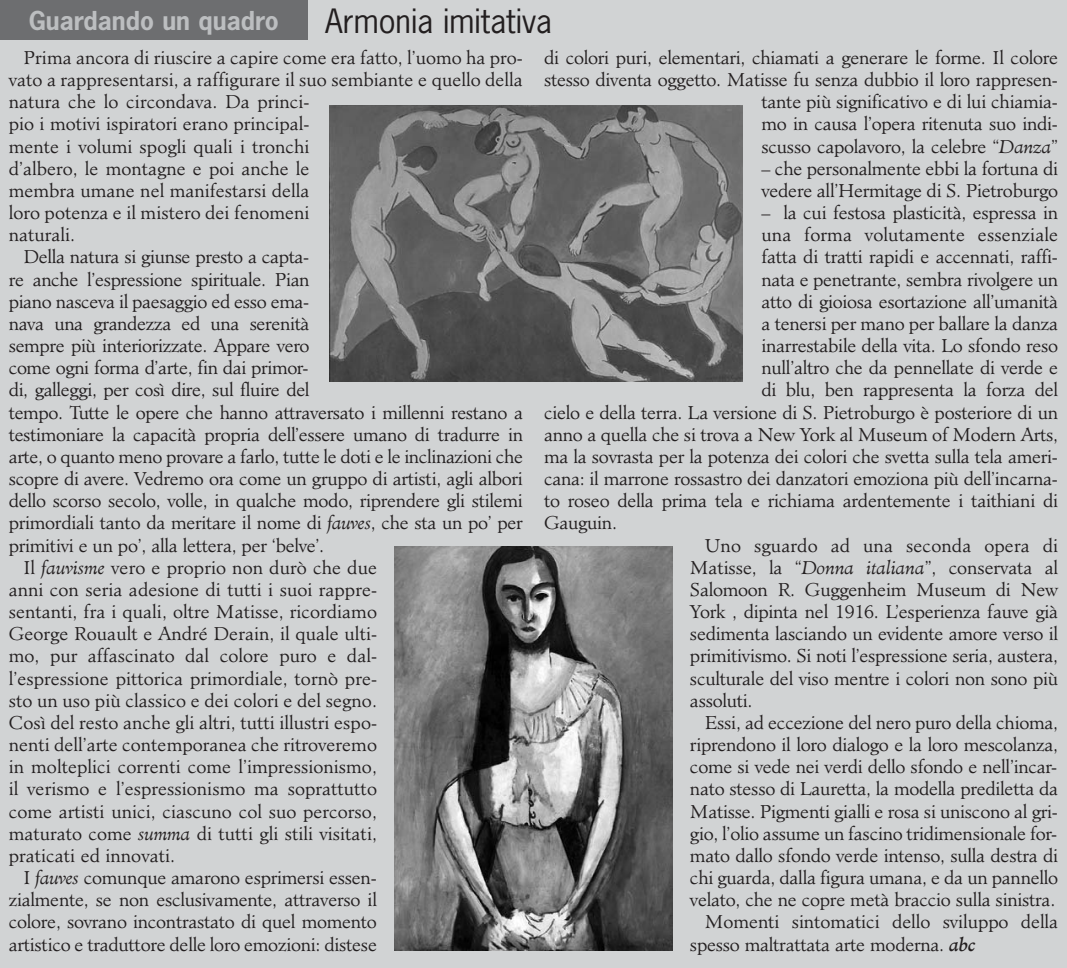
<style>
.page{position:relative;width:1067px;height:968px;background:#fff}
.page>*{position:absolute;margin:0;border:0;box-sizing:border-box;transform-origin:0 0}
.t1{font:31.5px "News Gothic";color:#231f20}
.t2{font:700 24.5px "News Gothic";color:#bcbec0}
.t3{font:300 18.03px/22.2px "Minister";letter-spacing:-.015em;color:#231f20;text-align:right}
.t4{font:300 18.03px "Minister";letter-spacing:.005em;color:#231f20}
.s1{font-style:italic}
.s2{font-weight:400;font-style:italic}
</style>
<div class="page">
<div style="left:0;top:0;width:1067px;height:967px;background:#d1d3d4"></div>
<img style="left:329px;top:105px;width:413px;height:276px">
<img style="left:394px;top:546px;width:278px;height:403px">
<div style="left:0;top:0;width:308px;height:40px;background:#6d6e70"></div>
<h2 class="t2" style="left:29px;top:11px;width:251px">Guardando un quadro</h2>
<h1 class="t1" style="left:325px;top:9px;width:228px">Armonia imitativa</h1>
<p class="t3" style="left:24px;top:48px;width:501px">Prima ancora di riuscire a capire come era fatto, l’uomo ha pro-</p>
<p class="t3" style="left:9px;top:70px;width:516px">vato a rappresentarsi, a raffigurare il suo sembiante e quello della</p>
<p class="t3" style="left:9px;top:92px;width:302px">natura che lo circondava. Da princi-</p>
<p class="t3" style="left:9px;top:114px;width:302px">pio i motivi ispiratori erano principal-</p>
<p class="t3" style="left:9px;top:136px;width:302px">mente i volumi spogli quali i tronchi</p>
<p class="t3" style="left:9px;top:159px;width:302px">d’albero, le montagne e poi anche le</p>
<p class="t3" style="left:9px;top:181px;width:302px">membra umane nel manifestarsi della</p>
<p class="t3" style="left:9px;top:203px;width:302px">loro potenza e il mistero dei fenomeni</p>
<p class="t3" style="left:9px;top:225px;width:68px">naturali.</p>
<p class="t3" style="left:24px;top:247px;width:287px">Della natura si giunse presto a capta-</p>
<p class="t3" style="left:9px;top:269px;width:302px">re anche l’espressione spirituale. Pian</p>
<p class="t3" style="left:9px;top:291px;width:302px">piano nasceva il paesaggio ed esso ema-</p>
<p class="t3" style="left:9px;top:314px;width:302px">nava una grandezza ed una serenità</p>
<p class="t3" style="left:9px;top:336px;width:302px">sempre più interiorizzate. Appare vero</p>
<p class="t3" style="left:9px;top:358px;width:301px">come ogni forma d’arte, fin dai primor-</p>
<p class="t3" style="left:9px;top:380px;width:302px">di, galleggi, per così dire, sul fluire del</p>
<p class="t3" style="left:9px;top:402px;width:516px">tempo. Tutte le opere che hanno attraversato i millenni restano a</p>
<p class="t3" style="left:9px;top:424px;width:516px">testimoniare la capacità propria dell’essere umano di tradurre in</p>
<p class="t3" style="left:9px;top:446px;width:516px">arte, o quanto meno provare a farlo, tutte le doti e le inclinazioni che</p>
<p class="t3" style="left:9px;top:469px;width:516px">scopre di avere. Vedremo ora come un gruppo di artisti, agli albori</p>
<p class="t3" style="left:9px;top:491px;width:515px">dello scorso secolo, volle, in qualche modo, riprendere gli stilemi</p>
<p class="t3" style="left:9px;top:513px;width:516px">primordiali tanto da meritare il nome di <span class="s1">fauves</span>, che sta un po’ per</p>
<p class="t3" style="left:9px;top:535px;width:317px">primitivi e un po’, alla lettera, per ‘belve’.</p>
<p class="t3" style="left:24px;top:557px;width:355px">Il <span class="s1">fauvisme</span> vero e proprio non durò che due</p>
<p class="t3" style="left:9px;top:579px;width:370px">anni con seria adesione di tutti i suoi rappre-</p>
<p class="t3" style="left:9px;top:602px;width:370px">sentanti, fra i quali, oltre Matisse, ricordiamo</p>
<p class="t3" style="left:9px;top:624px;width:370px">George Rouault e André Derain, il quale ulti-</p>
<p class="t3" style="left:9px;top:646px;width:370px">mo, pur affascinato dal colore puro e dal-</p>
<p class="t3" style="left:9px;top:668px;width:370px">l’espressione pittorica primordiale, tornò pre-</p>
<p class="t3" style="left:9px;top:690px;width:370px">sto un uso più classico e dei colori e del segno.</p>
<p class="t3" style="left:9px;top:712px;width:370px">Così del resto anche gli altri, tutti illustri espo-</p>
<p class="t3" style="left:9px;top:734px;width:370px">nenti dell’arte contemporanea che ritroveremo</p>
<p class="t3" style="left:9px;top:757px;width:370px">in molteplici correnti come l’impressionismo,</p>
<p class="t3" style="left:9px;top:779px;width:370px">il verismo e l’espressionismo ma soprattutto</p>
<p class="t3" style="left:9px;top:801px;width:370px">come artisti unici, ciascuno col suo percorso,</p>
<p class="t3" style="left:9px;top:823px;width:370px">maturato come <span class="s1">summa</span> di tutti gli stili visitati,</p>
<p class="t3" style="left:9px;top:845px;width:168px">praticati ed innovati.</p>
<p class="t3" style="left:24px;top:867px;width:354px">I <span class="s1">fauves</span> comunque amarono esprimersi essen-</p>
<p class="t3" style="left:9px;top:889px;width:370px">zialmente, se non esclusivamente, attraverso il</p>
<p class="t3" style="left:9px;top:912px;width:370px">colore, sovrano incontrastato di quel momento</p>
<p class="t3" style="left:9px;top:934px;width:370px">artistico e traduttore delle loro emozioni: distese</p>
<p class="t3" style="left:544px;top:48px;width:516px">di colori puri, elementari, chiamati a generare le forme. Il colore stesso diventa oggetto. Matisse fu senza dubbio il loro rappresen&shy;tante più significativo e di lui chiamia-<br>mo in causa l’opera ritenuta suo indi-<br>scusso capolavoro, la celebre “<span class="s1">Danza</span>”</p>
<p class="t3" style="left:761px;top:159px;width:298px;text-align:left">– che personalmente ebbi la fortuna di vedere all’Hermitage di S. Pietroburgo</p>
<p class="t3" style="left:761px;top:203px;width:298px">– la cui festosa plasticità, espressa in</p>
<p class="t4" style="left:761px;top:227px;width:298px">una forma volutamente essenziale</p>
<p class="t3" style="left:761px;top:247px;width:298px">fatta di tratti rapidi e accennati, raffi-</p>
<p class="t3" style="left:761px;top:269px;width:298px">nata e penetrante, sembra rivolgere un</p>
<p class="t3" style="left:761px;top:291px;width:298px">atto di gioiosa esortazione all’umanità</p>
<p class="t3" style="left:761px;top:314px;width:298px">a tenersi per mano per ballare la danza</p>
<p class="t3" style="left:761px;top:336px;width:298px">inarrestabile della vita. Lo sfondo reso</p>
<p class="t3" style="left:761px;top:358px;width:298px">null’altro che da pennellate di verde e</p>
<p class="t3" style="left:761px;top:380px;width:298px">di blu, ben rappresenta la forza del</p>
<p class="t3" style="left:544px;top:402px;width:515px">cielo e della terra. La versione di S. Pietroburgo è posteriore di un</p>
<p class="t3" style="left:544px;top:424px;width:515px">anno a quella che si trova a New York al Museum of Modern Arts,</p>
<p class="t3" style="left:544px;top:446px;width:515px">ma la sovrasta per la potenza dei colori che svetta sulla tela ameri-</p>
<p class="t3" style="left:544px;top:469px;width:515px">cana: il marrone rossastro dei danzatori emoziona più dell’incarna-</p>
<p class="t3" style="left:544px;top:491px;width:515px">to roseo della prima tela e richiama ardentemente i taithiani di</p>
<p class="t3" style="left:544px;top:513px;width:75px">Gauguin.</p>
<p class="t4" style="left:705px;top:537px;width:355px">Uno sguardo ad una seconda opera di</p>
<p class="t3" style="left:690px;top:557px;width:370px">Matisse, la “<span class="s1">Donna italiana</span>”, conservata al</p>
<p class="t3" style="left:690px;top:579px;width:370px">Salomoon R. Guggenheim Museum di New</p>
<p class="t3" style="left:690px;top:602px;width:370px">York , dipinta nel 1916. L’esperienza fauve già</p>
<p class="t3" style="left:690px;top:624px;width:370px">sedimenta lasciando un evidente amore verso il</p>
<p class="t3" style="left:690px;top:646px;width:370px">primitivismo. Si noti l’espressione seria, austera,</p>
<p class="t3" style="left:690px;top:668px;width:370px">sculturale del viso mentre i colori non sono più</p>
<p class="t3" style="left:690px;top:690px;width:64px">assoluti.</p>
<p class="t3" style="left:705px;top:712px;width:355px">Essi, ad eccezione del nero puro della chioma,</p>
<p class="t3" style="left:690px;top:734px;width:370px">riprendono il loro dialogo e la loro mescolanza,</p>
<p class="t3" style="left:690px;top:757px;width:369px">come si vede nei verdi dello sfondo e nell’incar-</p>
<p class="t3" style="left:690px;top:779px;width:370px">nato stesso di Lauretta, la modella prediletta da</p>
<p class="t3" style="left:690px;top:801px;width:369px">Matisse. Pigmenti gialli e rosa si uniscono al gri-</p>
<p class="t3" style="left:690px;top:823px;width:369px">gio, l’olio assume un fascino tridimensionale for-</p>
<p class="t3" style="left:690px;top:845px;width:370px">mato dallo sfondo verde intenso, sulla destra di</p>
<p class="t3" style="left:690px;top:867px;width:370px">chi guarda, dalla figura umana, e da un pannello</p>
<p class="t3" style="left:690px;top:889px;width:367px">velato, che ne copre metà braccio sulla sinistra.</p>
<p class="t3" style="left:705px;top:912px;width:355px">Momenti sintomatici dello sviluppo della</p>
<p class="t3" style="left:690px;top:934px;width:288px">spesso maltrattata arte moderna. <span class="s2">abc</span></p>
</div>
